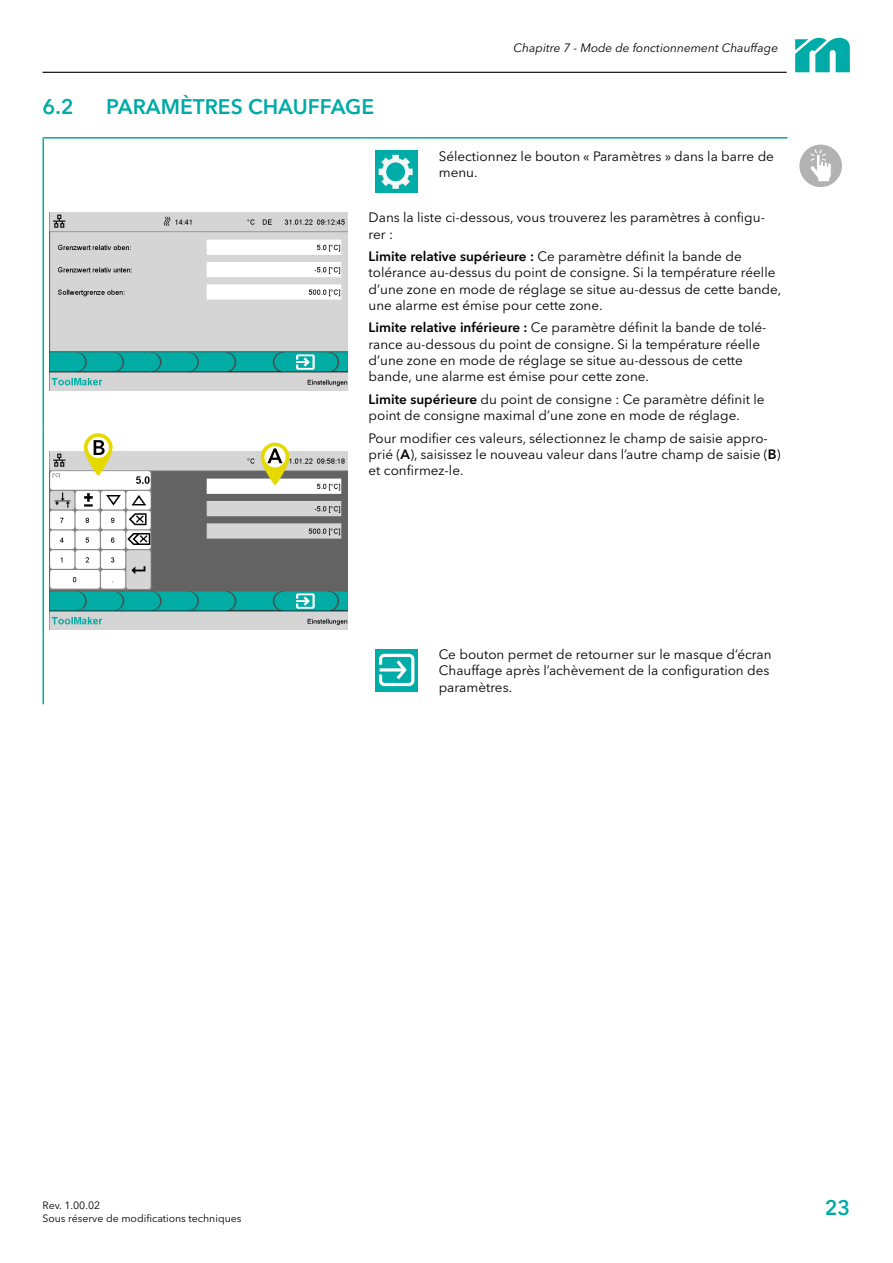
<style>
.page{position:relative;width:893px;height:1263px;background:#fff}
.page>*{position:absolute;margin:0;border:0;box-sizing:border-box;transform-origin:0 0}
.t1{font:600 21px "Avenir Next W1 G";color:#00aba7}
.A_Lauftext_3worte_de{font:13.5px/16.2px "Avenir Next W1 G";color:#000}
.A_Lauftext{font:13.5px/16.2px "Avenir Next W1 G";color:#000}
.A_Lauftext_2worte_de{font:13.5px/16.2px "Avenir Next W1 G";color:#000}
.t2{font:italic 12px "Avenir Next W1 G";color:#000}
.t3{font:10.5px/12.6px "Avenir Next W1 G";color:#000}
.s1{font-weight:600}
</style>
<div class="page">
<hr style="left:43px;top:72px;width:744px;height:1px;background:#000">
<svg style="left:795px;top:37px;width:55px;height:35px"></svg>
<hr style="left:43px;top:137px;width:319px;height:2px;background:#00aba7">
<hr style="left:43px;top:139px;width:1px;height:67px;background:#00aba7">
<hr style="left:362px;top:137px;width:425px;height:2px;background:#00aba7">
<hr style="left:43px;top:206px;width:1px;height:220px;background:#00aba7">
<hr style="left:43px;top:426px;width:1px;height:210px;background:#00aba7">
<hr style="left:43px;top:636px;width:1px;height:68px;background:#00aba7">
<div style="left:375px;top:151px;width:42px;height:42px;background:#00aca7"></div>
<svg style="left:379px;top:155px;width:34px;height:34px"></svg>
<img style="left:50px;top:212px;width:297px;height:179px">
<img style="left:50px;top:451px;width:297px;height:179px">
<svg style="left:261px;top:442px;width:29px;height:43px"></svg>
<svg style="left:84px;top:433px;width:29px;height:43px"></svg>
<svg style="left:375px;top:649px;width:43px;height:42px"></svg>
<div style="left:379px;top:654px;width:35px;height:32px;background:#00aca7;border:3px solid #fff;border-radius:4px"></div>
<hr style="left:380px;top:668px;width:24px;height:3px;background:#fff">
<svg style="left:393px;top:657px;width:16px;height:26px"></svg>
<div style="left:799px;top:145px;width:43px;height:42px;background:#b3b2b2;border-radius:50%"></div>
<svg style="left:810px;top:149px;width:21px;height:33px"></svg>
<p class="t1" style="left:43px;top:94px;width:33px">6.2</p>
<p class="t1" style="left:106px;top:94px;width:269px">PARAMÈTRES CHAUFFAGE</p>
<p class="t2" style="left:514px;top:40px;width:266px">Chapitre 7 - Mode de fonctionnement Chauffage</p>
<p class="A_Lauftext" style="left:439px;top:148px;width:337px">Sélectionnez le bouton « Paramètres » dans la barre de menu.</p>
<p class="A_Lauftext" style="left:369px;top:210px;width:398px">Dans la liste ci-dessous, vous trouverez les paramètres à configu&shy;rer :</p>
<p class="A_Lauftext_3worte_de" style="left:369px;top:248px;width:414px"><span class="s1">Limite relative supérieure :</span> Ce paramètre définit la bande de tolérance au-dessus du point de consigne. Si la température réelle d’une zone en mode de réglage se situe au-dessus de cette bande, une alarme est émise pour cette zone.</p>
<p class="A_Lauftext_3worte_de" style="left:369px;top:320px;width:399px"><span class="s1">Limite relative inférieure :</span> Ce paramètre définit la bande de tolé&shy;rance au-dessous du point de consigne. Si la température réelle d’une zone en mode de réglage se situe au-dessous de cette bande, une alarme est émise pour cette zone.</p>
<p class="A_Lauftext_2worte_de" style="left:369px;top:391px;width:397px"><span class="s1">Limite supérieure</span> du point de consigne : Ce paramètre définit le point de consigne maximal d’une zone en mode de réglage.</p>
<p class="A_Lauftext" style="left:369px;top:430px;width:414px">Pour modifier ces valeurs, sélectionnez le champ de saisie appro&shy;prié (<span class="s1">A</span>), saisissez le nouveau valeur dans l’autre champ de saisie (<span class="s1">B</span>) et confirmez-le.</p>
<p class="A_Lauftext" style="left:439px;top:646px;width:334px">Ce bouton permet de retourner sur le masque d’écran<br>Chauffage après l’achèvement de la configuration des paramètres.</p>
<p class="t3" style="left:43px;top:1199px;width:200px">Rev. 1.00.02<br>Sous réserve de modifications techniques</p>
<h1 class="t1" style="left:825px;top:1195px;width:27px">23</h1>
</div>
